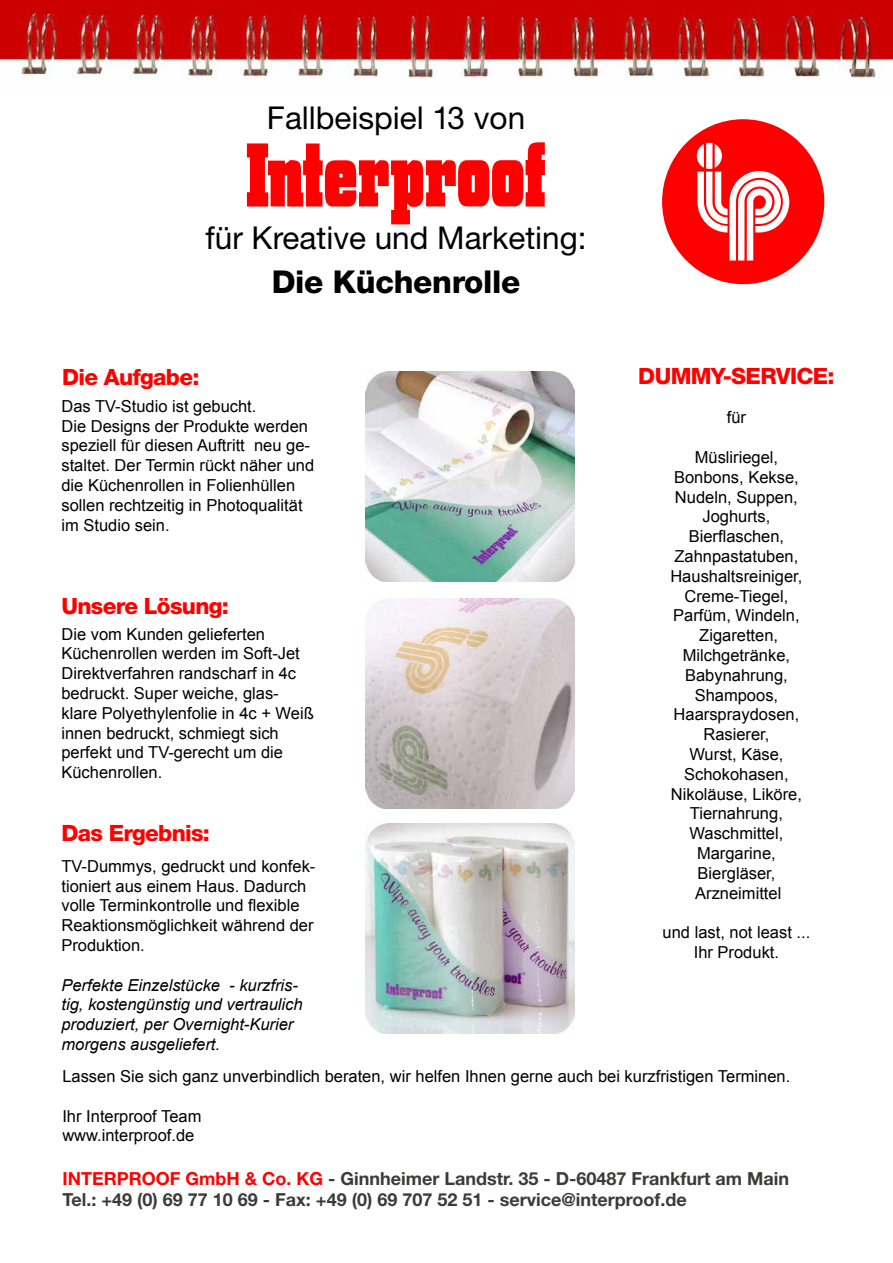
<style>
.page{position:relative;width:893px;height:1263px;background:#fff}
.page>*{position:absolute;margin:0;border:0;box-sizing:border-box;transform-origin:0 0}
.t1{font:31.5px "Helvetica Neue";color:#000}
.t2{font:800 31.5px "Helvetica Neue";letter-spacing:-.01em;color:#000}
.t3{font:800 22.5px "Helvetica Neue";letter-spacing:-.03em;color:#f00}
.t4{font:700 18px/21.6px "Helvetica Neue";color:#3b3b3a}
.t5{font:16.5px/19.8px "Arial";color:#000}
.t6{font:italic 16.5px/19.8px "Arial";color:#000}
.s1{color:#f00}
</style>
<div class="page">
<img style="left:366px;top:372px;width:208px;height:210px">
<img style="left:366px;top:823px;width:208px;height:210px">
<img style="left:366px;top:598px;width:208px;height:210px">
<div style="left:662px;top:119px;width:162px;height:165px;background:#f00;border-radius:50%"></div>
<svg style="left:697px;top:143px;width:92px;height:118px"></svg>
<img style="left:0;top:0;width:893px;height:79px">
<svg style="left:247px;top:142px;width:298px;height:82px"></svg>
<h1 class="t1" style="left:267px;top:99px;width:260px">Fallbeispiel 13 von</h1>
<h1 class="t1" style="left:206px;top:219px;width:383px">für Kreative und Marketing:</h1>
<h1 class="t2" style="left:272px;top:263px;width:250px">Die Küchenrolle</h1>
<h2 class="t3" style="left:62px;top:363px;width:139px">Die Aufgabe:</h2>
<p class="t5" style="left:61px;top:396px;width:254px">Das TV-Studio ist gebucht.<br>Die Designs der Produkte werden speziell für diesen Auftritt neu ge&shy;staltet. Der Termin rückt näher und die Küchenrollen in Folienhüllen sollen rechtzeitig in Photoqualität im Studio sein.</p>
<h2 class="t3" style="left:61px;top:592px;width:169px">Unsere Lösung:</h2>
<p class="t5" style="left:61px;top:624px;width:254px">Die vom Kunden gelieferten<br>Küchenrollen werden im Soft-Jet<br>Direktverfahren randscharf in 4c bedruckt. Super weiche, glas&shy;klare Polyethylenfolie in 4c + Weiß innen bedruckt, schmiegt sich perfekt und TV-gerecht um die<br>Küchenrollen.</p>
<h2 class="t3" style="left:61px;top:820px;width:150px">Das Ergebnis:</h2>
<p class="t5" style="left:61px;top:856px;width:256px">TV-Dummys, gedruckt und konfek&shy;tioniert aus einem Haus. Dadurch volle Terminkontrolle und flexible<br>Reaktionsmöglichkeit während der<br>Produktion.</p>
<p class="t6" style="left:61px;top:975px;width:243px">Perfekte Einzelstücke - kurzfris&shy;tig, kostengünstig und vertraulich produziert, per Overnight-Kurier morgens ausgeliefert.</p>
<h2 class="t3" style="left:638px;top:362px;width:198px">DUMMY-SERVICE:</h2>
<p class="t5" style="left:727px;top:408px;width:21px">für</p>
<p class="t5" style="left:670px;top:447px;width:134px;text-align:center">Müsliriegel,<br>Bonbons, Kekse,<br>Nudeln, Suppen,<br>Joghurts,<br>Bierflaschen,<br>Zahnpastatuben,<br>Haushaltsreiniger,<br>Creme-Tiegel,<br>Parfüm, Windeln,<br>Zigaretten,<br>Milchgetränke,<br>Babynahrung,<br>Shampoos,<br>Haarspraydosen,<br>Rasierer,<br>Wurst, Käse,<br>Schokohasen,<br>Nikoläuse, Liköre,<br>Tiernahrung,<br>Waschmittel,<br>Margarine,<br>Biergläser,<br>Arzneimittel</p>
<p class="t5" style="left:663px;top:923px;width:149px;text-align:center">und last, not least ...<br>Ihr Produkt.</p>
<p class="t5" style="left:62px;top:1066px;width:729px">Lassen Sie sich ganz unverbindlich beraten, wir helfen Ihnen gerne auch bei kurzfristigen Terminen.</p>
<p class="t5" style="left:62px;top:1106px;width:141px">Ihr Interproof Team www.interproof.de</p>
<p class="t4" style="left:62px;top:1167px;width:728px"><span class="s1">INTERPROOF GmbH &amp; Co. KG</span> - Ginnheimer Landstr. 35 - D-60487 Frankfurt am Main<br>Tel.: +49 (0) 69 77 10 69 - Fax: +49 (0) 69 707 52 51 - service@interproof.de</p>
</div>
